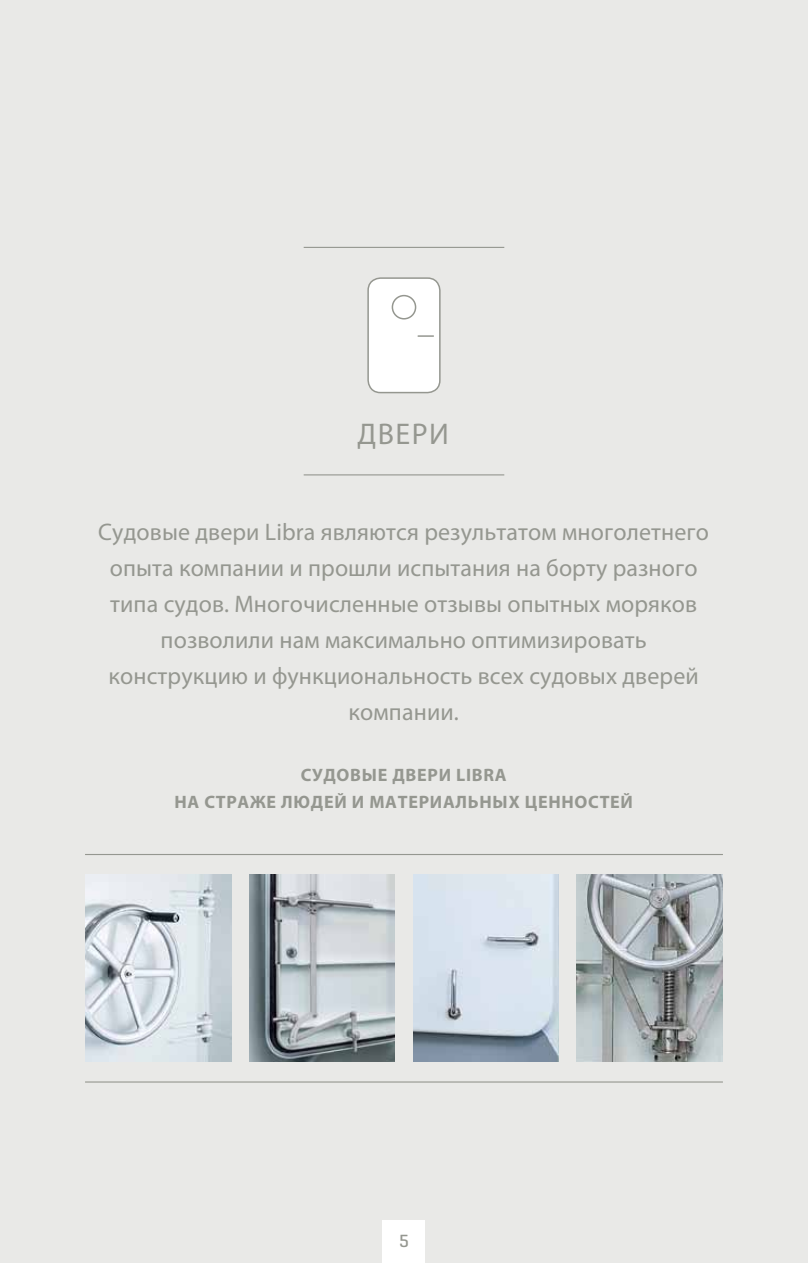
<style>
.page{position:relative;width:808px;height:1263px;background:#e9e9e7}
.page>*{position:absolute;margin:0;border:0;box-sizing:border-box;transform-origin:0 0}
.t1{font:30px "Myriad Pro";letter-spacing:.05em;color:#959790}
.t2{font:24px/36px "Myriad Pro";letter-spacing:.005em;color:#959790;text-align:center}
.t3{font:700 18px/27px "Myriad Pro";letter-spacing:.04em;color:#959790;text-align:center}
.t4{font:500 18px "Geogrotesque";color:#959790}
</style>
<div class="page">
<hr style="left:304px;top:474px;width:200px;height:1px;background:#959790">
<hr style="left:304px;top:247px;width:200px;height:1px;background:#959790">
<div style="left:383px;top:1220px;width:42px;height:43px;background:#fff"></div>
<div style="left:368px;top:278px;width:72px;height:115px;background:#fff;border-radius:12px"></div>
<div style="left:367px;top:277px;width:74px;height:116px;border:2px solid #959790;border-radius:12px"></div>
<div style="left:392px;top:295px;width:24px;height:24px;border:2px solid #959790;border-radius:50%"></div>
<svg style="left:418px;top:335px;width:15px;height:2px"></svg>
<hr style="left:85px;top:1081px;width:638px;height:1px;background:#959790">
<hr style="left:85px;top:854px;width:638px;height:1px;background:#959790">
<img style="left:85px;top:875px;width:146px;height:187px">
<img style="left:577px;top:875px;width:146px;height:187px">
<img style="left:413px;top:875px;width:146px;height:187px">
<img style="left:249px;top:875px;width:146px;height:187px">
<p class="t1" style="left:357px;top:416px;width:93px">ДВЕРИ</p>
<p class="t2" style="left:98px;top:513px;width:612px">Судовые двери Libra являются результатом многолетнего опыта компании и прошли испытания на борту разного типа судов. Многочисленные отзывы опытных моряков позволили нам максимально оптимизировать конструкцию и функциональность всех судовых дверей компании.</p>
<p class="t3" style="left:174px;top:761px;width:460px">СУДОВЫЕ ДВЕРИ LIBRA<br>НА СТРАЖЕ ЛЮДЕЙ И МАТЕРИАЛЬНЫХ ЦЕННОСТЕЙ</p>
<p class="t4" style="left:399px;top:1229px;width:11px">5</p>
</div>
